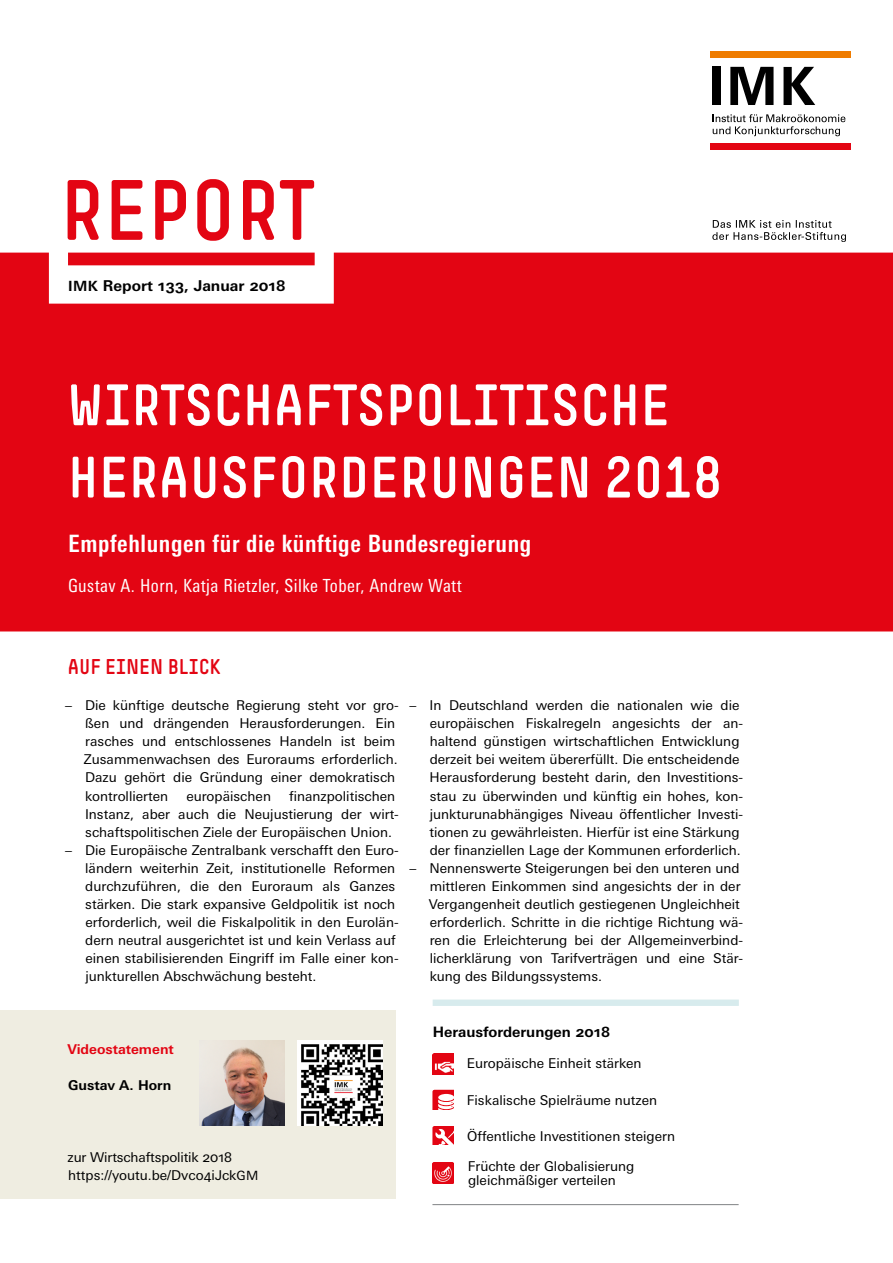
<style>
.page{position:relative;width:893px;height:1263px;background:#fff}
.page>*{position:absolute;margin:0;border:0;box-sizing:border-box;transform-origin:0 0}
.t1{font:84px "Simple HBS";color:#e30513}
.Haupttitel{font:57.45px/72.3px "Simple HBS";color:#fff}
.Untertitel{font:700 condensed 23.85px "Univers Next Pro";letter-spacing:.025em;color:#fff}
.Ü1_Hauptüberschrift{font:21px "Simple HBS";color:#e30513}
.Autoren{font:condensed 18px "Univers Next Pro";letter-spacing:.025em;color:#fff}
.Ausgabe{font:700 15px "Univers Next Pro";color:#000}
.Haupttitel___T{font:700 14.4px "Univers Next Pro";color:#000}
.t2{font:13.5px/18px "Univers Next Pro";color:#000}
.t3{font:700 13.5px "Univers Next Pro";color:#e30513}
.t4{font:700 13.5px "Univers Next Pro";color:#000}
.s1{font-size:14.1px}
.s2{font-size:12.75px}
</style>
<div class="page">
<div style="left:0;top:253px;width:893px;height:378px;background:#e30513"></div>
<div style="left:0;top:1010px;width:395px;height:188px;background:#efede1"></div>
<img style="left:200px;top:1041px;width:85px;height:85px">
<img style="left:298px;top:1041px;width:85px;height:85px">
<svg style="left:432px;top:1090px;width:22px;height:20px"></svg>
<svg style="left:432px;top:1126px;width:22px;height:19px"></svg>
<img style="left:433px;top:1053px;width:21px;height:22px">
<div style="left:433px;top:999px;width:306px;height:7px;background:#d7ebed"></div>
<hr style="left:432px;top:1204px;width:307px;height:1px;background:#808285">
<img style="left:433px;top:1162px;width:21px;height:21px">
<svg style="left:712px;top:220px;width:134px;height:22px"></svg>
<div style="left:710px;top:51px;width:140px;height:6px;background:#ef7c00"></div>
<div style="left:710px;top:143px;width:140px;height:7px;background:#e30513"></div>
<svg style="left:713px;top:114px;width:132px;height:22px"></svg>
<div style="left:713px;top:67px;width:8px;height:38px;background:#000"></div>
<svg style="left:730px;top:67px;width:43px;height:38px"></svg>
<svg style="left:783px;top:67px;width:32px;height:38px"></svg>
<h1 class="t1" style="left:60px;top:163px;width:256px">REPORT</h1>
<p class="Ausgabe" style="left:68px;top:277px;width:219px"><span class="s1">IMK</span> Report 133, Januar 2018</p>
<p class="Haupttitel" style="left:67px;top:369px;width:657px">WIRTSCHAFTSPOLITISCHE<br>HERAUSFORDERUNGEN 2018</p>
<p class="Untertitel" style="left:68px;top:529px;width:465px">Empfehlungen für die künftige Bundesregierung</p>
<p class="Autoren" style="left:68px;top:575px;width:395px">Gustav A. Horn, Katja Rietzler, Silke Tober, Andrew Watt</p>
<p class="Ü1_Hauptüberschrift" style="left:68px;top:655px;width:154px">AUF EINEN BLICK</p>
<p class="t2" style="left:84px;top:696px;width:316px;text-indent:-19px">– Die künftige deutsche Regierung steht vor gro&shy;ßen und drängenden Herausforderungen. Ein rasches und entschlossenes Handeln ist beim Zusammenwachsen des Euroraums erforderlich.<br>Dazu gehört die Gründung einer demokratisch kontrollierten</p>
<p class="t2" style="left:85px;top:787px;width:315px;text-indent:204px">finanzpolitischen<br>Instanz, aber auch die Neujustierung der wirt&shy;schaftspolitischen Ziele der Europäischen Union.</p>
<p class="t2" style="left:85px;top:841px;width:315px;text-indent:-20px">– Die Europäische Zentralbank verschafft den Euro&shy;ländern weiterhin Zeit, institutionelle Reformen durchzuführen, die den Euroraum als Ganzes stärken. Die stark expansive Geldpolitik ist noch erforderlich, weil die Fiskalpolitik in den Eurolän&shy;dern neutral ausgerichtet ist und kein Verlass auf einen stabilisierenden Eingriff im Falle einer kon&shy;junkturellen Abschwächung besteht.</p>
<p class="t2" style="left:186px;top:787px;width:86px">europäischen</p>
<p class="t2" style="left:429px;top:696px;width:315px;text-indent:-20px">– In Deutschland werden die nationalen wie die europäischen Fiskalregeln angesichts der an&shy;haltend günstigen wirtschaftlichen Entwicklung derzeit bei weitem übererfüllt. Die entscheidende Herausforderung besteht darin, den Investitions&shy;stau zu überwinden und künftig ein hohes, kon&shy;junkturunabhängiges Niveau öffentlicher Investi&shy;tionen zu gewährleisten. Hierfür ist eine Stärkung der finanziellen Lage der Kommunen erforderlich.</p>
<p class="t2" style="left:429px;top:859px;width:316px;text-indent:-19px">– Nennenswerte Steigerungen bei den unteren und mittleren Einkommen sind angesichts der in der Vergangenheit deutlich gestiegenen Ungleichheit erforderlich. Schritte in die richtige Richtung wä&shy;ren die Erleichterung bei der Allgemeinverbind&shy;licherklärung von Tarifverträgen und eine Stär&shy;kung des Bildungssystems.</p>
<p class="t3" style="left:68px;top:1041px;width:108px">Videostatement</p>
<p class="t4" style="left:68px;top:1077px;width:105px">Gustav A. Horn</p>
<p class="t2" style="left:68px;top:1148px;width:166px">zur Wirtschaftspolitik 2018</p>
<p class="t2" style="left:68px;top:1166px;width:192px">https://youtu.be/Dvco4iJck<span class="s2">GM</span></p>
<p class="Haupttitel___T" style="left:433px;top:1023px;width:179px">Herausforderungen 2018</p>
<p class="t2" style="left:467px;top:1054px;width:176px">Europäische Einheit stärken</p>
<p class="t2" style="left:467px;top:1091px;width:192px">Fiskalische Spielräume nutzen</p>
<p class="t2" style="left:467px;top:1127px;width:209px">Öffentliche Investitionen steigern</p>
<p class="t2" style="left:468px;top:1158px;width:168px;line-height:14.4px">Früchte der Globalisierung gleichmäßiger verteilen</p>
</div>
